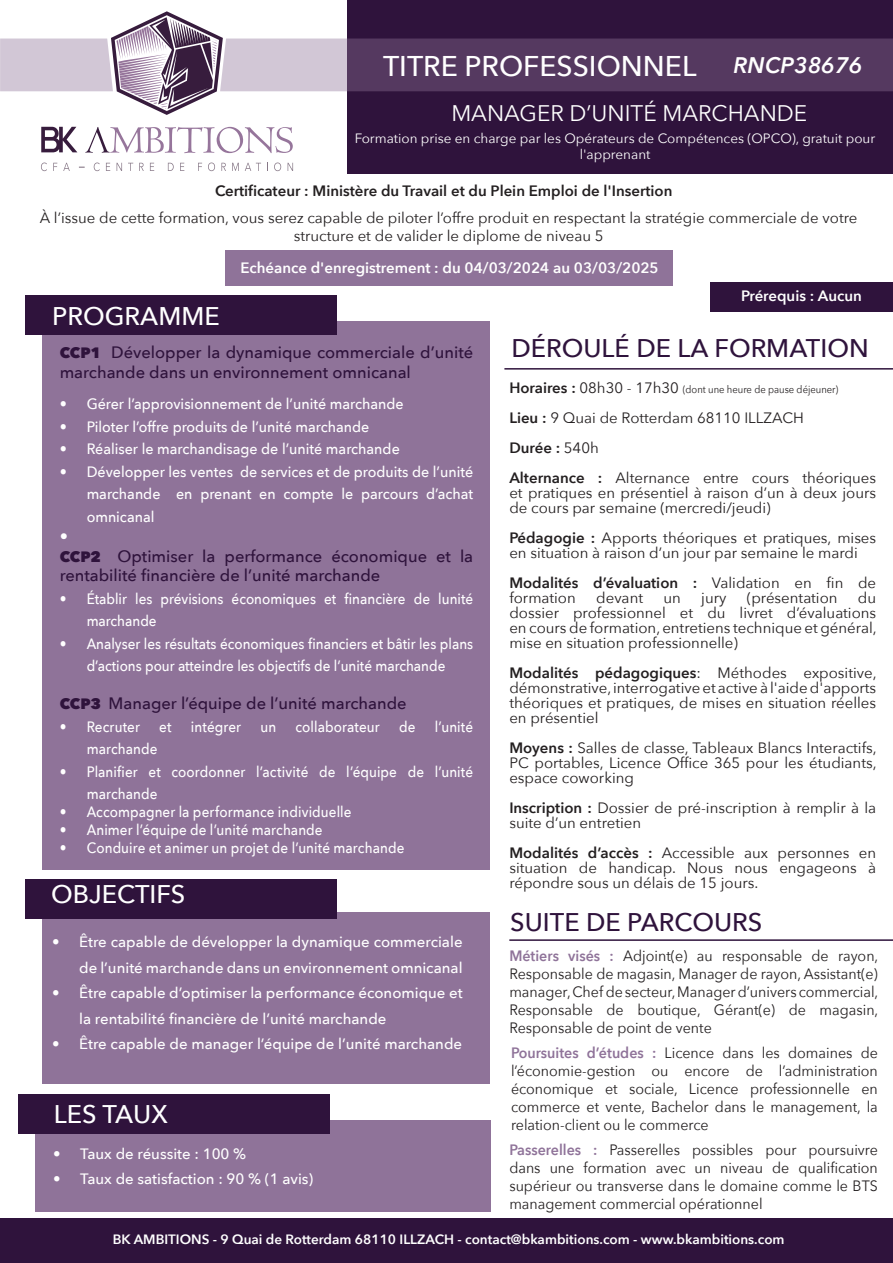
<style>
.page{position:relative;width:893px;height:1263px;background:#fff}
.page>*{position:absolute;margin:0;border:0;box-sizing:border-box;transform-origin:0 0}
.t1{font:500 28.5px "Avenir Next";color:#fff}
.t2{font:500 25.5px "Avenir Next";color:#2f133c}
.t3{font:500 25.5px "Avenir Next";color:#fff}
.t4{font:22.5px "Avenir Next";color:#fff}
.t5{font:italic 600 22.5px "Avenir Next";color:#fff}
.t6{font:500 16.5px/19.8px "Avenir Next";color:#2f133c}
.t7{font:500 16.5px "Avenir Next";color:#fff}
.t8{font:15px/15px "Avenir Next";color:#231f20;text-align:justify}
.t9{font:15px/18px "Avenir Next";color:#231f20;text-align:justify;scale:.95 1}
.t10{font:500 15px/22.5px "Avenir Next";color:#fff;scale:.9 1}
.t11{font:500 15px/25.5px "Avenir Next";color:#fff;text-align:right}
.t12{font:500 15px/22.5px "Avenir Next";color:#fff;text-align:justify;scale:.95 1}
.t13{font:600 15px "Avenir Next";color:#231f20}
.t14{font:600 15px "Avenir Next";color:#fff}
.t15{font:600 13.5px "Avenir Next";color:#fff}
.t16{font:13.5px/16.2px "Avenir Next";color:#fff;text-align:center}
.t17{font:10.5px "Avenir Next";color:#231f20;scale:.9 1}
.s1{font-weight:800;font-size:15px}
.s2{font-weight:600;font-size:15px}
.s3{font-size:15px}
.s4{font-weight:600}
.s5{font-weight:400}
.s6{font-weight:600;color:#8f7399}
</style>
<div class="page">
<div style="left:348px;top:0;width:545px;height:174px;background:#2f133c"></div>
<svg style="left:0;top:11px;width:893px;height:104px"></svg>
<svg style="left:41px;top:127px;width:36px;height:25px"></svg>
<svg style="left:85px;top:127px;width:208px;height:26px"></svg>
<svg style="left:94px;top:163px;width:6px;height:8px"></svg>
<svg style="left:106px;top:163px;width:4px;height:8px"></svg>
<svg style="left:117px;top:163px;width:5px;height:8px"></svg>
<svg style="left:128px;top:163px;width:5px;height:8px"></svg>
<svg style="left:139px;top:163px;width:5px;height:8px"></svg>
<svg style="left:150px;top:163px;width:4px;height:8px"></svg>
<svg style="left:168px;top:163px;width:6px;height:8px"></svg>
<svg style="left:180px;top:163px;width:4px;height:8px"></svg>
<svg style="left:198px;top:163px;width:4px;height:8px"></svg>
<svg style="left:208px;top:163px;width:7px;height:8px"></svg>
<svg style="left:221px;top:163px;width:5px;height:8px"></svg>
<svg style="left:232px;top:163px;width:7px;height:8px"></svg>
<svg style="left:245px;top:163px;width:16px;height:8px"></svg>
<svg style="left:274px;top:163px;width:7px;height:8px"></svg>
<svg style="left:288px;top:163px;width:5px;height:8px"></svg>
<svg style="left:41px;top:163px;width:6px;height:8px"></svg>
<svg style="left:53px;top:163px;width:4px;height:8px"></svg>
<svg style="left:63px;top:163px;width:7px;height:8px"></svg>
<div style="left:43px;top:321px;width:447px;height:548px;background:#8f7399"></div>
<div style="left:26px;top:295px;width:311px;height:40px;background:#2f133c"></div>
<div style="left:43px;top:912px;width:447px;height:171px;background:#8f7399"></div>
<hr style="left:509px;top:939px;width:384px;height:2px;background:#2f133c">
<hr style="left:504px;top:368px;width:389px;height:2px;background:#2f133c">
<div style="left:26px;top:879px;width:311px;height:40px;background:#2f133c"></div>
<div style="left:0;top:1218px;width:893px;height:44px;background:#2f133c"></div>
<div style="left:35px;top:1120px;width:455px;height:92px;background:#8f7399"></div>
<div style="left:18px;top:1094px;width:311px;height:39px;background:#2f133c"></div>
<div style="left:225px;top:250px;width:447px;height:35px;background:#8f7399"></div>
<div style="left:711px;top:282px;width:182px;height:30px;background:#2f133c"></div>
<p class="t1" style="left:383px;top:42px;width:315px">TITRE PROFESSIONNEL</p>
<p class="t4" style="left:451px;top:94px;width:357px">MANAGER D’UNITÉ MARCHANDE</p>
<p class="t5" style="left:733px;top:46px;width:131px">RNCP38676</p>
<p class="t16" style="left:355px;top:129px;width:522px">Formation prise en charge par les Opérateurs de Compétences (OPCO), gratuit pour l'apprenant</p>
<p class="t13" style="left:215px;top:178px;width:459px">Certificateur : Ministère du Travail et du Plein Emploi de l'Insertion</p>
<p class="t8" style="left:40px;top:208px;width:819px;line-height:18px;text-align:center">À l’issue de cette formation, vous serez capable de piloter l’offre produit en respectant la stratégie commerciale de votre structure et de valider le diplome de niveau 5</p>
<p class="t3" style="left:52px;top:294px;width:169px">PROGRAMME</p>
<p class="t14" style="left:240px;top:255px;width:420px">Echéance d'enregistrement : du 04/03/2024 au 03/03/2025</p>
<p class="t14" style="left:741px;top:282px;width:122px">Prérequis : Aucun</p>
<p class="t6" style="left:60px;top:342px;width:415px"><span class="s1">CCP1</span> Développer la dynamique commerciale d’unité marchande dans un environnement omnicanal</p>
<p class="t12" style="left:60px;top:392px;width:364px">• Gérer l’approvisionnement de l’unité marchande</p>
<p class="t12" style="left:60px;top:415px;width:328px">• Piloter l’offre produits de l’unité marchande</p>
<p class="t12" style="left:60px;top:437px;width:360px">• Réaliser le marchandisage de l’unité marchande</p>
<p class="t12" style="left:87px;top:460px;width:408px;text-indent:-27px">• Développer les ventes de services et de produits de l’unité marchande en prenant en compte le parcours d’achat omnicanal</p>
<p class="t7" style="left:60px;top:522px;width:10px">•</p>
<p class="t6" style="left:60px;top:545px;width:415px"><span class="s1">CCP2</span> Optimiser la performance économique et la rentabilité financière de l’unité marchande</p>
<p class="t10" style="left:87px;top:587px;width:431px;text-indent:-27px">• Établir les prévisions économiques et financière de lunité marchande</p>
<p class="t10" style="left:60px;top:632px;width:461px;text-align:center">• Analyser les résultats économiques financiers et bâtir les plans d’actions pour atteindre les objectifs de l’unité marchande</p>
<p class="t6" style="left:60px;top:693px;width:348px"><span class="s1">CCP3</span> Manager l’équipe de l’unité marchande</p>
<p class="t10" style="left:60px;top:715px;width:91px">• Recruter</p>
<p class="t10" style="left:159px;top:715px;width:15px">et</p>
<p class="t10" style="left:191px;top:715px;width:57px">intégrer</p>
<p class="t10" style="left:260px;top:715px;width:19px">un</p>
<p class="t10" style="left:296px;top:715px;width:95px">collaborateur</p>
<p class="t10" style="left:399px;top:715px;width:20px">de</p>
<p class="t10" style="left:435px;top:715px;width:44px">l’unité</p>
<p class="t10" style="left:87px;top:737px;width:80px">marchande</p>
<p class="t10" style="left:87px;top:760px;width:431px;text-indent:-27px">• Planifier et coordonner l’activité de l’équipe de l’unité marchande</p>
<p class="t10" style="left:60px;top:800px;width:326px">• Accompagner la performance individuelle</p>
<p class="t10" style="left:60px;top:818px;width:294px">• Animer l’équipe de l’unité marchande</p>
<p class="t10" style="left:60px;top:836px;width:385px">• Conduire et animer un projet de l’unité marchande</p>
<p class="t3" style="left:51px;top:873px;width:136px">OBJECTIFS</p>
<p class="t11" style="left:52px;top:929px;width:412px">• Être capable de développer la dynamique commerciale de l’unité marchande dans un environnement omnicanal</p>
<p class="t11" style="left:79px;top:980px;width:385px;text-align:left;text-indent:-27px">• Être capable d’optimiser la performance économique et la rentabilité financière de l’unité marchande</p>
<p class="t11" style="left:52px;top:1031px;width:411px">• Être capable de manager l’équipe de l’unité marchande</p>
<p class="t3" style="left:54px;top:1093px;width:116px">LES TAUX</p>
<p class="t3" style="left:61px;top:1097px;width:116px">LES TAUX</p>
<p class="t11" style="left:53px;top:1140px;width:195px">• Taux de réussite : 100 %</p>
<p class="t11" style="left:53px;top:1165px;width:262px">• Taux de satisfaction : 90 % (1 avis)</p>
<p class="t2" style="left:511px;top:327px;width:359px">DÉROULÉ DE LA FORMATION</p>
<p class="t17" style="left:509px;top:381px;width:367px"><span class="s2">Horaires :</span> <span class="s3">08h30 - 17h30</span> (dont une heure de pause déjeuner)</p>
<p class="t8" style="left:509px;top:410px;width:296px"><span class="s4">Lieu :</span> 9 Quai de Rotterdam 68110 ILLZACH</p>
<p class="t13" style="left:509px;top:435px;width:91px">Durée : <span class="s5">540h</span></p>
<p class="t8" style="left:509px;top:470px;width:368px"><span class="s4">Alternance :</span> Alternance entre cours théoriques et pratiques en présentiel à raison d’un à deux jours de cours par semaine (mercredi/jeudi)</p>
<p class="t8" style="left:509px;top:530px;width:368px"><span class="s4">Pédagogie :</span> Apports théoriques et pratiques, mises en situation à raison d’un jour par semaine le mardi</p>
<p class="t8" style="left:509px;top:575px;width:368px"><span class="s4">Modalités d’évaluation :</span> Validation en fin de formation</p>
<p class="t8" style="left:509px;top:590px;width:369px;text-indent:349px">du dossier professionnel et du livret d’évaluations en cours de formation, entretiens technique et général, mise en situation professionnelle)</p>
<p class="t8" style="left:509px;top:665px;width:369px"><span class="s4">Modalités pédagogiques</span>: Méthodes expositive, démonstrative, interrogative et active à l'aide d'apports théoriques et pratiques, de mises en situation réelles en présentiel</p>
<p class="t8" style="left:509px;top:740px;width:369px"><span class="s4">Moyens :</span> Salles de classe, Tableaux Blancs Interactifs, PC portables, Licence Office 365 pour les étudiants, espace coworking</p>
<p class="t8" style="left:509px;top:800px;width:368px"><span class="s4">Inscription :</span> Dossier de pré-inscription à remplir à la suite d’un entretien</p>
<p class="t8" style="left:509px;top:845px;width:368px"><span class="s4">Modalités d’accès :</span> Accessible aux personnes en situation de handicap. Nous nous engageons à répondre sous un délais de 15 jours.</p>
<p class="t8" style="left:596px;top:590px;width:48px">devant</p>
<p class="t8" style="left:663px;top:590px;width:19px">un</p>
<p class="t8" style="left:701px;top:590px;width:27px">jury</p>
<p class="t8" style="left:747px;top:590px;width:92px">(présentation</p>
<p class="t2" style="left:510px;top:901px;width:254px">SUITE DE PARCOURS</p>
<p class="t9" style="left:509px;top:946px;width:390px"><span class="s6">Métiers visés :</span> Adjoint(e) au responsable de rayon, Responsable de magasin, Manager de rayon, Assistant(e) manager, Chef de secteur, Manager d’univers commercial, Responsable de boutique, Gérant(e) de magasin, Responsable de point de vente</p>
<p class="t9" style="left:511px;top:1043px;width:388px"><span class="s6">Poursuites d’études :</span> Licence dans les domaines de l’économie-gestion ou encore de l’administration économique et sociale, Licence professionnelle en commerce et vente, Bachelor dans le management, la relation-client ou le commerce</p>
<p class="t9" style="left:509px;top:1140px;width:389px"><span class="s6">Passerelles :</span> Passerelles possibles pour poursuivre dans une formation avec un niveau de qualification supérieur ou transverse dans le domaine comme le BTS management commercial opérationnel</p>
<p class="t15" style="left:113px;top:1228px;width:673px">BK AMBITIONS - 9 Quai de Rotterdam 68110 ILLZACH - contact@bkambitions.com - www.bkambitions.com</p>
</div>
